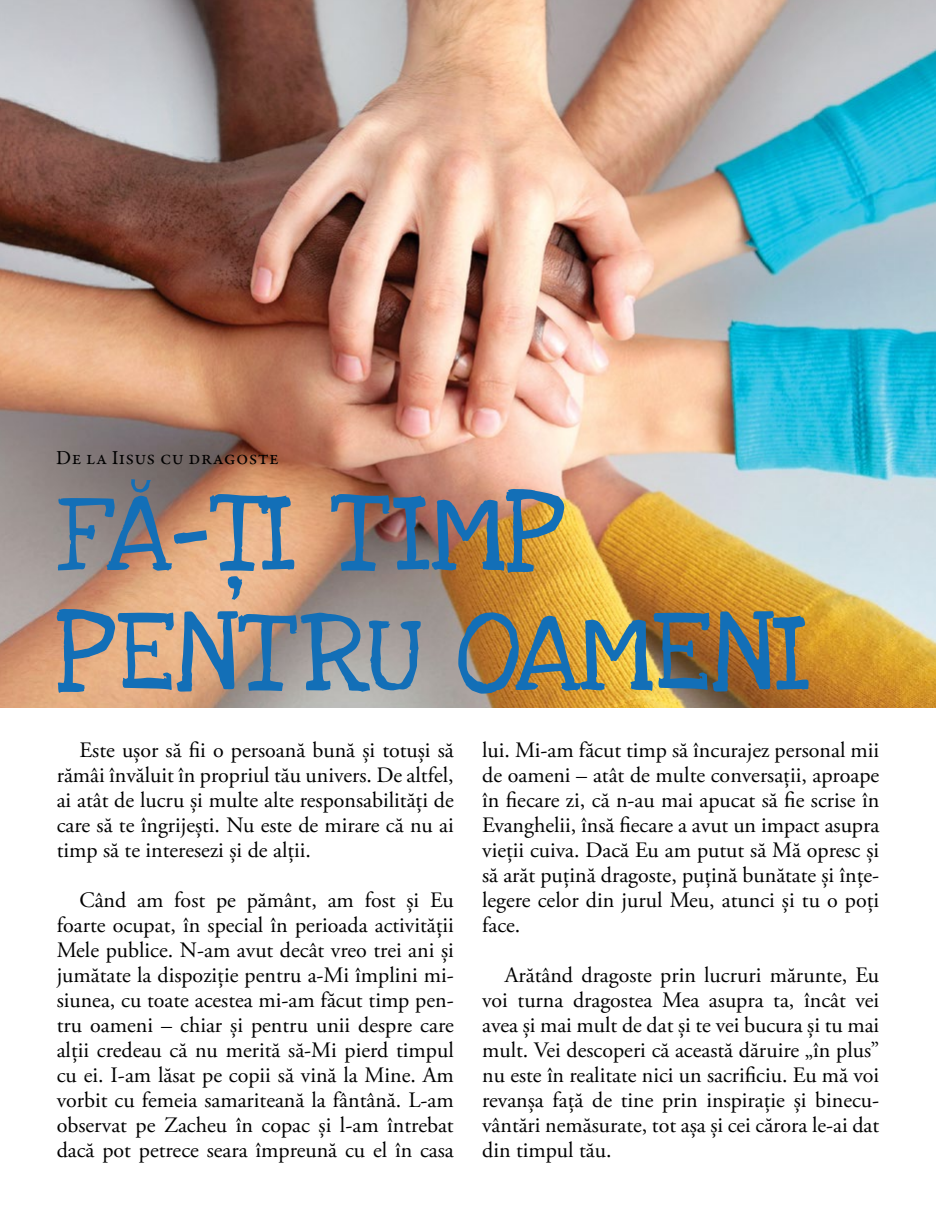
<style>
.page{position:relative;width:936px;height:1219px;background:#fff}
.page>*{position:absolute;margin:0;border:0;box-sizing:border-box;transform-origin:0 0}
.t1{font:82px/120px "Love Ya Like A Sister Solid";color:#136fb7}
.t2{font:22px/25px "Adobe Garamond Pro";color:#000;text-align:justify}
.t3{font:20px "Garamond Premr Pro";letter-spacing:.015em;color:#000}
</style>
<div class="page">
<img style="left:0;top:0;width:935px;height:707px">
<p class="t3" style="left:56px;top:445px;width:224px">De la Iisus cu dragoste</p>
<h1 class="t1" style="left:56px;top:476px;width:755px">FĂ-ŢI T IMP<br>PENT RU OAMENI</h1>
<p class="t2" style="left:57px;top:738px;width:398px;text-indent:23px">Este uşor să fii o persoană bună şi totuşi să rămâi învăluit în propriul tău univers. De altfel, ai atât de lucru şi multe alte responsabilităţi de care să te îngrijeşti. Nu este de mirare că nu ai timp să te interesezi şi de alţii.</p>
<p class="t2" style="left:57px;top:888px;width:398px;text-indent:23px">Când am fost pe pământ, am fost şi Eu foarte ocupat, în special în perioada activităţii Mele publice. N‑am avut decât vreo trei ani şi jumătate la dispoziţie pentru a‑Mi împlini mi&shy;siunea, cu toate acestea mi‑am făcut timp pen&shy;tru oameni – chiar şi pentru unii despre care alţii credeau că nu merită să‑Mi pierd timpul cu ei. I‑am lăsat pe copii să vină la Mine. Am vorbit cu femeia samariteană la fântână. L‑am observat pe Zacheu în copac şi l‑am întrebat dacă pot petrece seara împreună cu el în casa</p>
<p class="t2" style="left:482px;top:738px;width:398px">lui. Mi‑am făcut timp să încurajez personal mii de oameni – atât de multe conversaţii, aproape în fiecare zi, că n‑au mai apucat să fie scrise în Evanghelii, însă fiecare a avut un impact asupra vieţii cuiva. Dacă Eu am putut să Mă opresc şi să arăt puţină dragoste, puţină bunătate şi înţe&shy;legere celor din jurul Meu, atunci şi tu o poţi face.</p>
<p class="t2" style="left:482px;top:963px;width:398px;text-indent:23px">Arătând dragoste prin lucruri mărunte, Eu voi turna dragostea Mea asupra ta, încât vei avea şi mai mult de dat şi te vei bucura şi tu mai mult. Vei descoperi că această dăruire „în plus” nu este în realitate nici un sacrificiu. Eu mă voi revanşa faţă de tine prin inspiraţie şi binecu&shy;vântări nemăsurate, tot aşa şi cei cărora le‑ai dat din timpul tău.</p>
</div>
